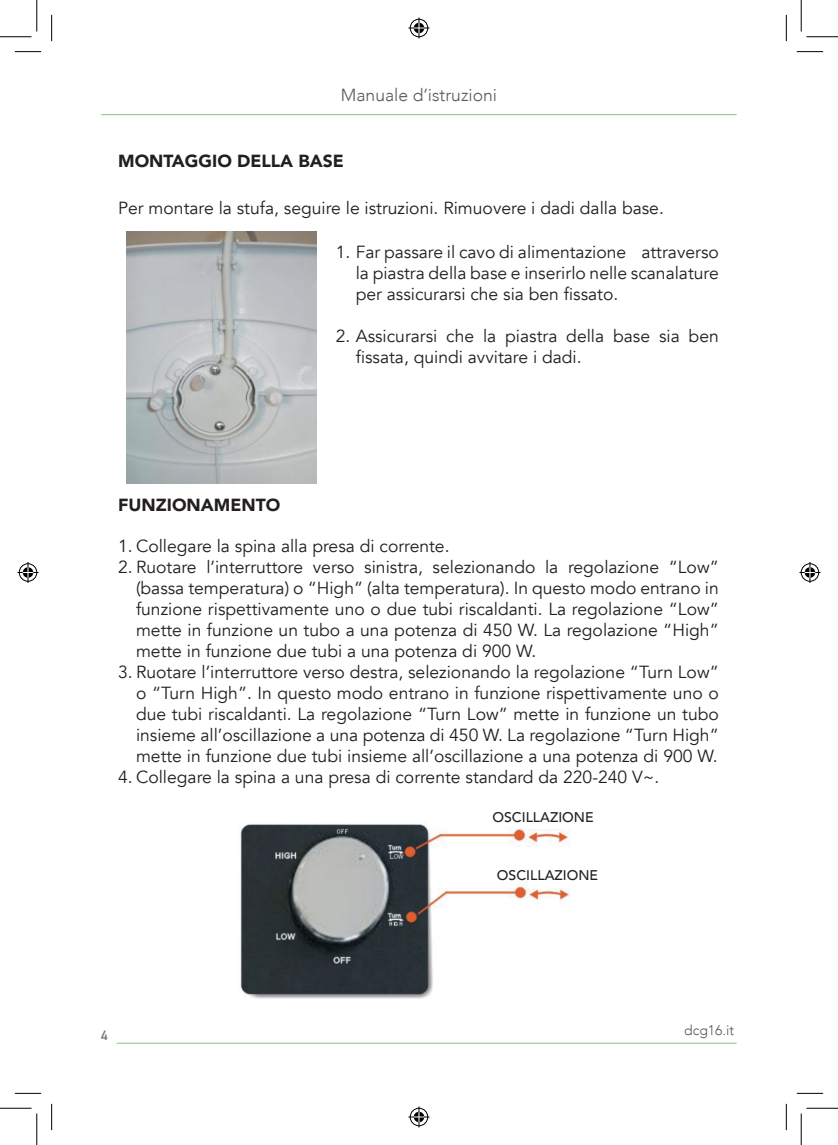
<style>
.page{position:relative;width:838px;height:1145px;background:#fff}
.page>*{position:absolute;margin:0;border:0;box-sizing:border-box;transform-origin:0 0}
.t1{font:17.5px/21px "Avenir";color:#231f20;text-align:justify}
.t2{font:900 17.5px "Avenir";color:#231f20}
.t3{font:300 17.5px "Avenir";color:#57585a}
.t4{font:500 14px "Avenir";color:#231f20}
.t5{font:300 14px "Avenir";color:#57585a}
.t6{font:700 13.3px "DIN Alternate";color:#717275}
</style>
<div class="page">
<hr style="left:101px;top:114px;width:635px;height:1px;background:#82c77b">
<hr style="left:117px;top:1043px;width:619px;height:1px;background:#82c77b">
<img style="left:127px;top:231px;width:189px;height:252px">
<img style="left:240px;top:824px;width:330px;height:175px">
<div style="left:514px;top:811px;width:57px;height:18px;background:#fff"></div>
<div style="left:528px;top:869px;width:56px;height:18px;background:#fff"></div>
<svg style="left:15px;top:51px;width:26px;height:1px"></svg>
<svg style="left:796px;top:51px;width:27px;height:1px"></svg>
<svg style="left:15px;top:1093px;width:26px;height:1px"></svg>
<svg style="left:796px;top:1093px;width:27px;height:1px"></svg>
<svg style="left:51px;top:15px;width:1px;height:26px"></svg>
<svg style="left:51px;top:1104px;width:1px;height:26px"></svg>
<svg style="left:786px;top:15px;width:1px;height:26px"></svg>
<svg style="left:786px;top:1104px;width:1px;height:26px"></svg>
<hr style="left:0;top:36px;width:32px;height:1px;background:#000">
<hr style="left:806px;top:36px;width:31px;height:1px;background:#000">
<hr style="left:0;top:1108px;width:32px;height:1px;background:#000">
<hr style="left:806px;top:1108px;width:31px;height:1px;background:#000">
<hr style="left:36px;top:0;width:1px;height:31px;background:#000">
<hr style="left:36px;top:1113px;width:1px;height:32px;background:#000">
<hr style="left:800px;top:0;width:1px;height:31px;background:#000">
<hr style="left:800px;top:1113px;width:1px;height:32px;background:#000">
<svg style="left:408px;top:18px;width:21px;height:21px"></svg>
<svg style="left:408px;top:1106px;width:21px;height:21px"></svg>
<svg style="left:18px;top:562px;width:21px;height:21px"></svg>
<svg style="left:799px;top:562px;width:21px;height:21px"></svg>
<p class="t3" style="left:341px;top:85px;width:157px">Manuale d’istruzioni</p>
<p class="t2" style="left:118px;top:146px;width:227px">MONTAGGIO DELLA BASE</p>
<p class="t1" style="left:118px;top:197px;width:547px">Per montare la stufa, seguire le istruzioni. Rimuovere i dadi dalla base.</p>
<p class="t2" style="left:118px;top:490px;width:164px">FUNZIONAMENTO</p>
<p class="t1" style="left:355px;top:241px;width:364px;text-indent:-20px">1. Far passare il cavo di alimentazione attraverso la piastra della base e inserirlo nelle scanalature per assicurarsi che sia ben fissato.</p>
<p class="t1" style="left:355px;top:325px;width:364px;text-indent:-20px">2. Assicurarsi che la piastra della base sia ben fissata, quindi avvitare i dadi.</p>
<p class="t1" style="left:118px;top:535px;width:333px">1. Collegare la spina alla presa di corrente.</p>
<p class="t1" style="left:118px;top:556px;width:602px">2. Ruotare l’interruttore verso sinistra, selezionando la regolazione “Low”</p>
<p class="t1" style="left:136px;top:577px;width:584px">(bassa temperatura) o “High” (alta temperatura). In questo modo entrano in funzione rispettivamente uno o due tubi riscaldanti. La regolazione “Low” mette in funzione un tubo a una potenza di 450 W. La regolazione “High” mette in funzione due tubi a una potenza di 900 W.</p>
<p class="t1" style="left:136px;top:682px;width:584px">o “Turn High”. In questo modo entrano in funzione rispettivamente uno o due tubi riscaldanti. La regolazione “Turn Low” mette in funzione un tubo insieme all’oscillazione a una potenza di 450 W. La regolazione “Turn High” mette in funzione due tubi insieme all’oscillazione a una potenza di 900 W.</p>
<p class="t1" style="left:118px;top:661px;width:602px">3. Ruotare l’interruttore verso destra, selezionando la regolazione “Turn Low”</p>
<p class="t1" style="left:118px;top:766px;width:542px">4. Collegare la spina a una presa di corrente standard da 220-240 V~.</p>
<p class="t4" style="left:492px;top:805px;width:103px">OSCILLAZIONE</p>
<p class="t4" style="left:497px;top:863px;width:103px">OSCILLAZIONE</p>
<p class="t6" style="left:101px;top:1025px;width:8px">4</p>
<p class="t5" style="left:684px;top:1021px;width:52px">dcg16.it</p>
</div>
